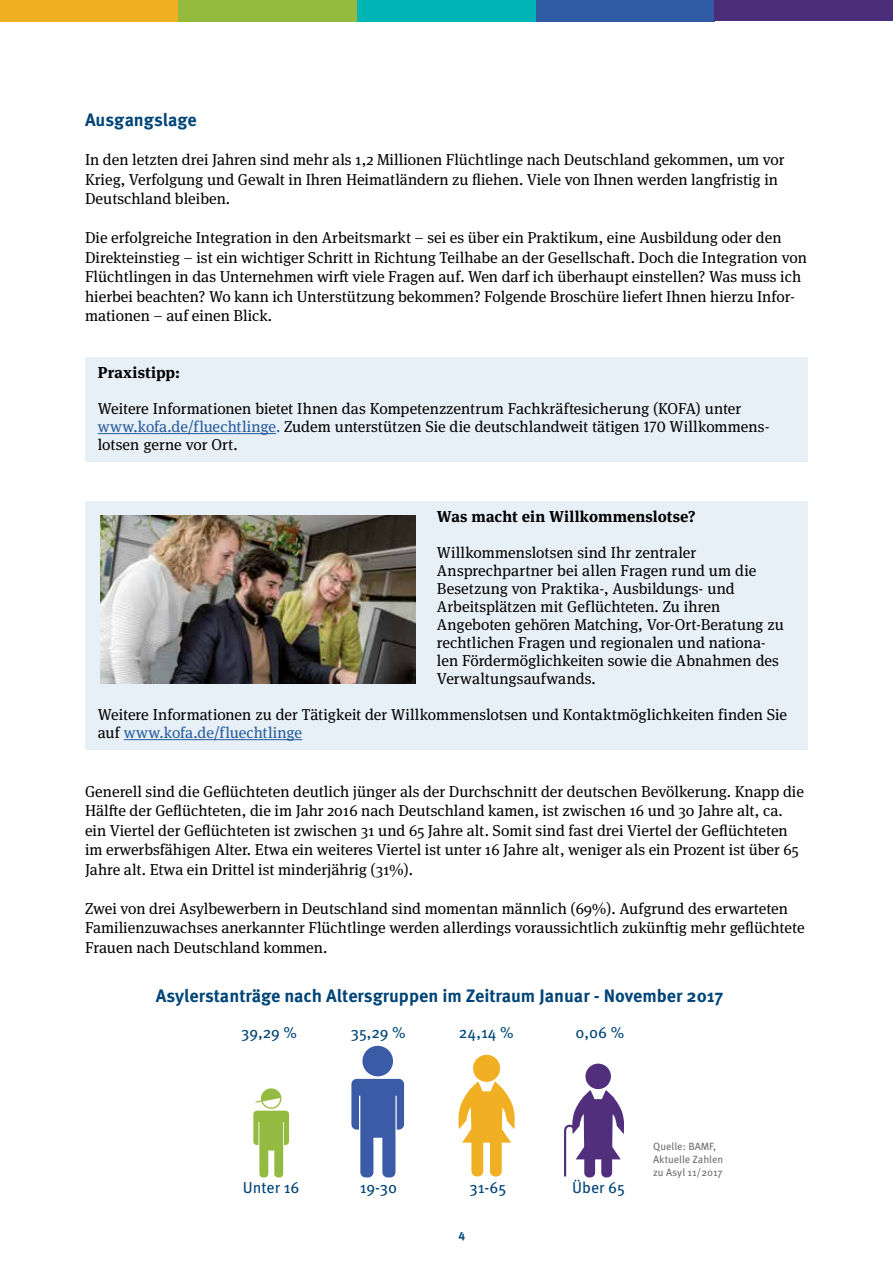
<style>
.page{position:relative;width:893px;height:1263px;background:#fff}
.page>*{position:absolute;margin:0;border:0;box-sizing:border-box;transform-origin:0 0}
.t1{font:700 18px "Meta OT";color:#004577}
.t2{font:15.75px/19.5px "Meta Serif OT";color:#000}
.t3{font:15.75px "Meta OT";color:#004577}
.t4{font:700 15.75px "Meta Serif OT";letter-spacing:.01em;color:#000}
.t5{font:700 12px "Meta OT";color:#004577}
.t6{font:10.5px/12.6px "Meta OT";color:#706f6f}
.s1{color:#275b9b}
</style>
<div class="page">
<div style="left:0;top:0;width:179px;height:21px;background:#f0b021"></div>
<div style="left:179px;top:0;width:178px;height:21px;background:#96ba3d"></div>
<div style="left:357px;top:0;width:179px;height:21px;background:#00b5b5"></div>
<div style="left:536px;top:0;width:178px;height:21px;background:#305ca6"></div>
<div style="left:714px;top:0;width:179px;height:21px;background:#4a2e7a"></div>
<div style="left:85px;top:357px;width:723px;height:33px;background:#e6f0f6"></div>
<div style="left:85px;top:375px;width:723px;height:51px;background:#e6f0f6"></div>
<div style="left:85px;top:411px;width:723px;height:51px;background:#e6f0f6"></div>
<hr style="left:98px;top:433px;width:178px;height:1px;background:#275b9b">
<div style="left:85px;top:501px;width:723px;height:33px;background:#e6f0f6"></div>
<div style="left:85px;top:519px;width:723px;height:33px;background:#e6f0f6"></div>
<div style="left:85px;top:537px;width:723px;height:159px;background:#e6f0f6"></div>
<div style="left:85px;top:681px;width:723px;height:33px;background:#e6f0f6"></div>
<div style="left:85px;top:699px;width:723px;height:51px;background:#e6f0f6"></div>
<hr style="left:124px;top:739px;width:178px;height:1px;background:#275b9b">
<img style="left:101px;top:516px;width:315px;height:168px">
<div style="left:362px;top:1046px;width:31px;height:30px;background:#3b5ba7;border-radius:50%"></div>
<div style="left:473px;top:1055px;width:27px;height:27px;background:#f1b023;border-radius:50%"></div>
<div style="left:585px;top:1063px;width:26px;height:26px;background:#512f7d;border-radius:50%"></div>
<svg style="left:351px;top:1079px;width:53px;height:98px"></svg>
<svg style="left:253px;top:1088px;width:36px;height:89px"></svg>
<svg style="left:458px;top:1081px;width:57px;height:95px"></svg>
<svg style="left:564px;top:1090px;width:60px;height:87px"></svg>
<p class="t1" style="left:85px;top:109px;width:113px">Ausgangslage</p>
<p class="t2" style="left:85px;top:150px;width:701px">In den letzten drei Jahren sind mehr als 1,2 Millionen Flüchtlinge nach Deutschland gekommen, um vor<br>Krieg, Verfolgung und Gewalt in Ihren Heimatländern zu fliehen. Viele von Ihnen werden langfristig in<br>Deutschland bleiben.</p>
<p class="t2" style="left:85px;top:228px;width:723px">Die erfolgreiche Integration in den Arbeitsmarkt – sei es über ein Praktikum, eine Ausbildung oder den Direkteinstieg – ist ein wichtiger Schritt in Richtung Teilhabe an der Gesellschaft. Doch die Integration von Flüchtlingen in das Unternehmen wirft viele Fragen auf. Wen darf ich überhaupt einstellen? Was muss ich hierbei beachten? Wo kann ich Unterstützung bekommen? Folgende Broschüre liefert Ihnen hierzu Infor&shy;mationen – auf einen Blick.</p>
<p class="t4" style="left:98px;top:363px;width:84px">Praxistipp:</p>
<p class="t2" style="left:98px;top:399px;width:673px;line-height:18px">Weitere Informationen bietet Ihnen das Kompetenzzentrum Fachkräftesicherung (KOFA) unter <span class="s1">www.kofa.de/fluechtlinge.</span> Zudem unterstützen Sie die deutschlandweit tätigen 170 Willkommens&shy;lotsen gerne vor Ort.</p>
<p class="t4" style="left:437px;top:507px;width:260px">Was macht ein Willkommenslotse?</p>
<p class="t2" style="left:437px;top:543px;width:349px;line-height:18px">Willkommenslotsen sind Ihr zentraler Ansprechpartner bei allen Fragen rund um die Besetzung von Praktika-, Ausbildungs- und Arbeitsplätzen mit Geflüchteten. Zu ihren Angeboten gehören Matching, Vor-Ort-Beratung zu rechtlichen Fragen und regionalen und nationa&shy;len Fördermöglichkeiten sowie die Abnahmen des Verwaltungsaufwands.</p>
<p class="t2" style="left:98px;top:706px;width:691px;line-height:18px">Weitere Informationen zu der Tätigkeit der Willkommenslotsen und Kontaktmöglichkeiten finden Sie auf <span class="s1">www.kofa.de/fluechtlinge</span></p>
<p class="t2" style="left:85px;top:781px;width:720px">Generell sind die Geflüchteten deutlich jünger als der Durchschnitt der deutschen Bevölkerung. Knapp die Hälfte der Geflüchteten, die im Jahr 2016 nach Deutschland kamen, ist zwischen 16 und 30 Jahre alt, ca. ein Viertel der Geflüchteten ist zwischen 31 und 65 Jahre alt. Somit sind fast drei Viertel der Geflüchteten im erwerbsfähigen Alter. Etwa ein weiteres Viertel ist unter 16 Jahre alt, weniger als ein Prozent ist über 65<br>Jahre alt. Etwa ein Drittel ist minderjährig (31%).</p>
<p class="t2" style="left:85px;top:898px;width:721px">Zwei von drei Asylbewerbern in Deutschland sind momentan männlich (69%). Aufgrund des erwarteten<br>Familienzuwachses anerkannter Flüchtlinge werden allerdings voraussichtlich zukünftig mehr geflüchtete<br>Frauen nach Deutschland kommen.</p>
<p class="t1" style="left:156px;top:985px;width:569px">Asylerstanträge nach Altersgruppen im Zeitraum Januar - November 2017</p>
<p class="t3" style="left:241px;top:1023px;width:57px">39,29 %</p>
<p class="t3" style="left:351px;top:1023px;width:57px">35,29 %</p>
<p class="t3" style="left:459px;top:1023px;width:56px">24,14 %</p>
<p class="t3" style="left:576px;top:1023px;width:50px">0,06 %</p>
<p class="t3" style="left:243px;top:1178px;width:58px">Unter 16</p>
<p class="t3" style="left:360px;top:1178px;width:39px">19-30</p>
<p class="t3" style="left:469px;top:1178px;width:38px">31-65</p>
<p class="t3" style="left:572px;top:1178px;width:54px">Über 65</p>
<p class="t5" style="left:459px;top:1228px;width:8px">4</p>
<p class="t6" style="left:653px;top:1141px;width:72px">Quelle: BAMF,<br>Aktuelle Zahlen zu Asyl 11/2017</p>
</div>
